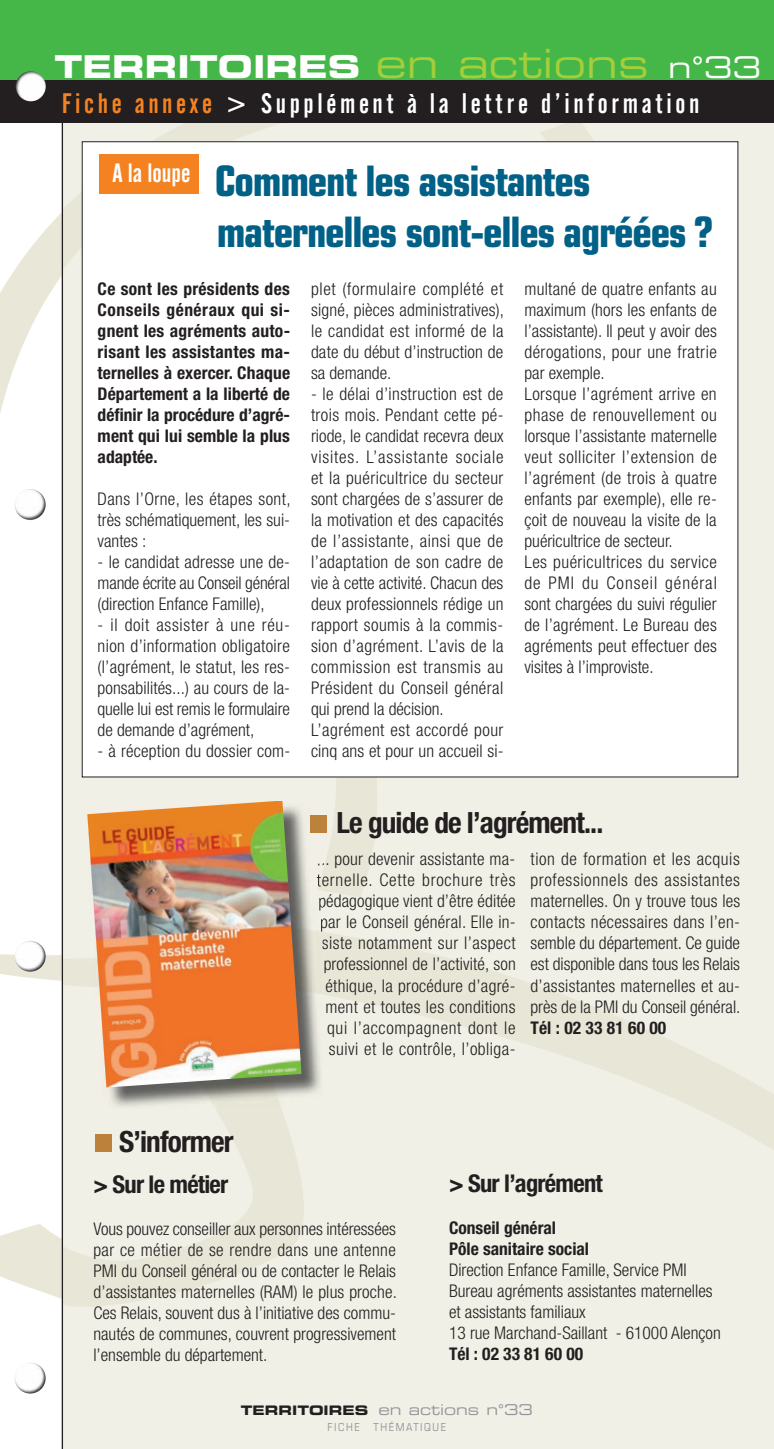
<style>
.page{position:relative;width:774px;height:1449px;background:#fff}
.page>*{position:absolute;margin:0;border:0;box-sizing:border-box;transform-origin:0 0}
.t1{font:700 condensed 42px/50.8px "Eurostile";letter-spacing:-.03em;color:#006086}
.t2{font:31.5px "Eurostile Bold Extended Two";color:#fff}
.t3{font:700 condensed 29.22px "Helvetica Neue";letter-spacing:-.03em;color:#231f20}
.t4{font:28px "Alternate Gothic No 2 BT";letter-spacing:.13em;color:#fff}
.t5{font:26.25px "Alternate Gothic No 2 BT";color:#fff}
.t6{font:700 condensed 24.5px "Helvetica Neue";letter-spacing:-.03em;color:#231f20}
.t7{font:300 condensed 17.5px/21px "Helvetica Neue";letter-spacing:.015em;color:#231f20;text-align:justify}
.t8{font:700 condensed 17.5px/21px "Helvetica Neue";color:#231f20;text-align:justify}
.t9{font:14.88px "Eurostile Extended Two";color:#939598}
.t10{font:condensed 11.03px "Eurostile";letter-spacing:.145em;color:#939598}
.s1{font-family:"Eurostile Extended Two";font-size:40.25px;color:#a6ce39}
.s2{font-family:"Eurostile Extended Two";font-size:29.75px}
.s3{color:#f58220}
.s4{font-weight:700}
.s5{font-family:"Eurostile Bold Extended Two";font-size:13.12px;color:#231f20}
</style>
<div class="page">
<img style="left:0;top:122px;width:62px;height:1326px">
<img style="left:63px;top:122px;width:711px;height:1326px">
<div style="left:0;top:0;width:774px;height:122px;background:#45b749"></div>
<div style="left:0;top:80px;width:774px;height:42px;background:#231f20"></div>
<img style="left:16px;top:71px;width:30px;height:30px;border-radius:15px">
<img style="left:15px;top:1362px;width:31px;height:31px;border-radius:15px">
<img style="left:15px;top:940px;width:31px;height:31px;border-radius:15px">
<img style="left:15px;top:489px;width:31px;height:31px;border-radius:15px">
<hr style="left:62px;top:122px;width:1px;height:1326px;background:#231f20">
<img style="left:89px;top:802px;width:233px;height:306px">
<img style="left:318px;top:853px;width:4px;height:15px">
<svg style="left:317px;top:873px;width:5px;height:13px"></svg>
<img style="left:319px;top:894px;width:3px;height:16px">
<svg style="left:321px;top:915px;width:1px;height:16px"></svg>
<img style="left:87px;top:800px;width:214px;height:287px">
<div style="left:310px;top:815px;width:16px;height:17px;background:#bc813a"></div>
<div style="left:95px;top:1134px;width:17px;height:17px;background:#bc813a"></div>
<div style="left:82px;top:142px;width:656px;height:635px;background:#fff"></div>
<div style="left:99px;top:154px;width:99px;height:40px;background:#f58220"></div>
<svg style="left:770px;top:1446px;width:4px;height:3px"></svg>
<p class="t2" style="left:54px;top:44px;width:708px">TERRITOIRES <span class="s1">en actions</span> <span class="s2">n°33</span></p>
<p class="t4" style="left:62px;top:88px;width:639px"><span class="s3">Fiche annexe</span> &gt; Supplément à la lettre d’information</p>
<p class="t5" style="left:112px;top:159px;width:80px">A la loupe</p>
<p class="t1" style="left:215px;top:156px;width:499px">Comment les assistantes maternelles sont-elles agréées ?</p>
<p class="t8" style="left:98px;top:278px;width:194px">Ce sont les présidents des Conseils généraux qui si&shy;gnent les agréments auto&shy;risant les assistantes ma&shy;ternelles à exercer. Chaque Département a la liberté de définir la procédure d’agré&shy;ment qui lui semble la plus adaptée.</p>
<p class="t7" style="left:98px;top:488px;width:194px">Dans l’Orne, les étapes sont, très schématiquement, les sui&shy;vantes :</p>
<p class="t7" style="left:98px;top:551px;width:194px">- le candidat adresse une de&shy;mande écrite au Conseil général (direction Enfance Famille),</p>
<p class="t7" style="left:98px;top:614px;width:194px">- il doit assister à une réu&shy;nion d’information obligatoire (l’agrément, le statut, les res&shy;ponsabilités...) au cours de la&shy;quelle lui est remis le formulaire de demande d’agrément,</p>
<p class="t7" style="left:98px;top:740px;width:194px">- à réception du dossier com-</p>
<p class="t7" style="left:311px;top:278px;width:195px">plet (formulaire complété et signé, pièces administratives), le candidat est informé de la date du début d’instruction de sa demande.</p>
<p class="t7" style="left:311px;top:383px;width:194px;text-align:left">- le délai d’instruction est de trois mois. Pendant cette pé&shy;riode, le candidat recevra deux visites. L’assistante sociale et la puéricultrice du secteur sont chargées de s’assurer de la motivation et des capacités de l’assistante, ainsi que de l’adaptation de son cadre de vie à cette activité. Chacun des deux professionnels rédige un rapport soumis à la commis&shy;sion d’agrément. L’avis de la commission est transmis au<br>Président du Conseil général qui prend la décision.<br>L’agrément est accordé pour cinq ans et pour un accueil si-</p>
<p class="t7" style="left:524px;top:278px;width:194px;text-align:left">multané de quatre enfants au maximum (hors les enfants de l’assistante). Il peut y avoir des dérogations, pour une fratrie par exemple.<br>Lorsque l’agrément arrive en phase de renouvellement ou lorsque l’assistante maternelle veut solliciter l’extension de l’agrément (de trois à quatre enfants par exemple), elle re&shy;çoit de nouveau la visite de la puéricultrice de secteur.<br>Les puéricultrices du service de PMI du Conseil général sont chargées du suivi régulier de l’agrément. Le Bureau des agréments peut effectuer des visites à l’improviste.</p>
<p class="t3" style="left:336px;top:805px;width:268px">Le guide de l’agrément...</p>
<p class="t3" style="left:119px;top:1123px;width:116px">S’informer</p>
<p class="t7" style="left:317px;top:848px;width:201px;text-align:right">... pour devenir assistante ma&shy;ternelle. Cette brochure très pédagogique vient d’être éditée par le Conseil général. Elle in&shy;siste notamment sur l’aspect professionnel de l’activité, son éthique, la procédure d’agré&shy;ment et toutes les conditions qui l’accompagnent dont le suivi et le contrôle, l’obliga-</p>
<p class="t7" style="left:530px;top:848px;width:211px">tion de formation et les acquis professionnels des assistantes maternelles. On y trouve tous les contacts nécessaires dans l’en&shy;semble du département. Ce guide est disponible dans tous les Relais d’assistantes maternelles et au&shy;près de la PMI du Conseil général.<br><span class="s4">Tél : 02 33 81 60 00</span></p>
<p class="t6" style="left:93px;top:1169px;width:136px">&gt; Sur le métier</p>
<p class="t7" style="left:93px;top:1218px;width:305px">Vous pouvez conseiller aux personnes intéressées par ce métier de se rendre dans une antenne PMI du Conseil général ou de contacter le Relais d’assistantes maternelles (RAM) le plus proche.<br>Ces Relais, souvent dus à l’initiative des commu&shy;nautés de communes, couvrent progressivement l’ensemble du département.</p>
<p class="t6" style="left:449px;top:1168px;width:155px">&gt; Sur l’agrément</p>
<p class="t7" style="left:449px;top:1216px;width:273px;text-align:left"><span class="s4">Conseil général<br>Pôle sanitaire social<br></span>Direction Enfance Famille, Service PMI<br>Bureau agréments assistantes maternelles et assistants familiaux<br>13 rue Marchand-Saillant - 61000 Alençon<br><span class="s4">Tél : 02 33 81 60 00</span></p>
<p class="t9" style="left:241px;top:1399px;width:293px"><span class="s5">TERRITOIRES</span> en actions n°33</p>
<p class="t10" style="left:328px;top:1420px;width:120px">FICHE THÉMATIQUE</p>
</div>
